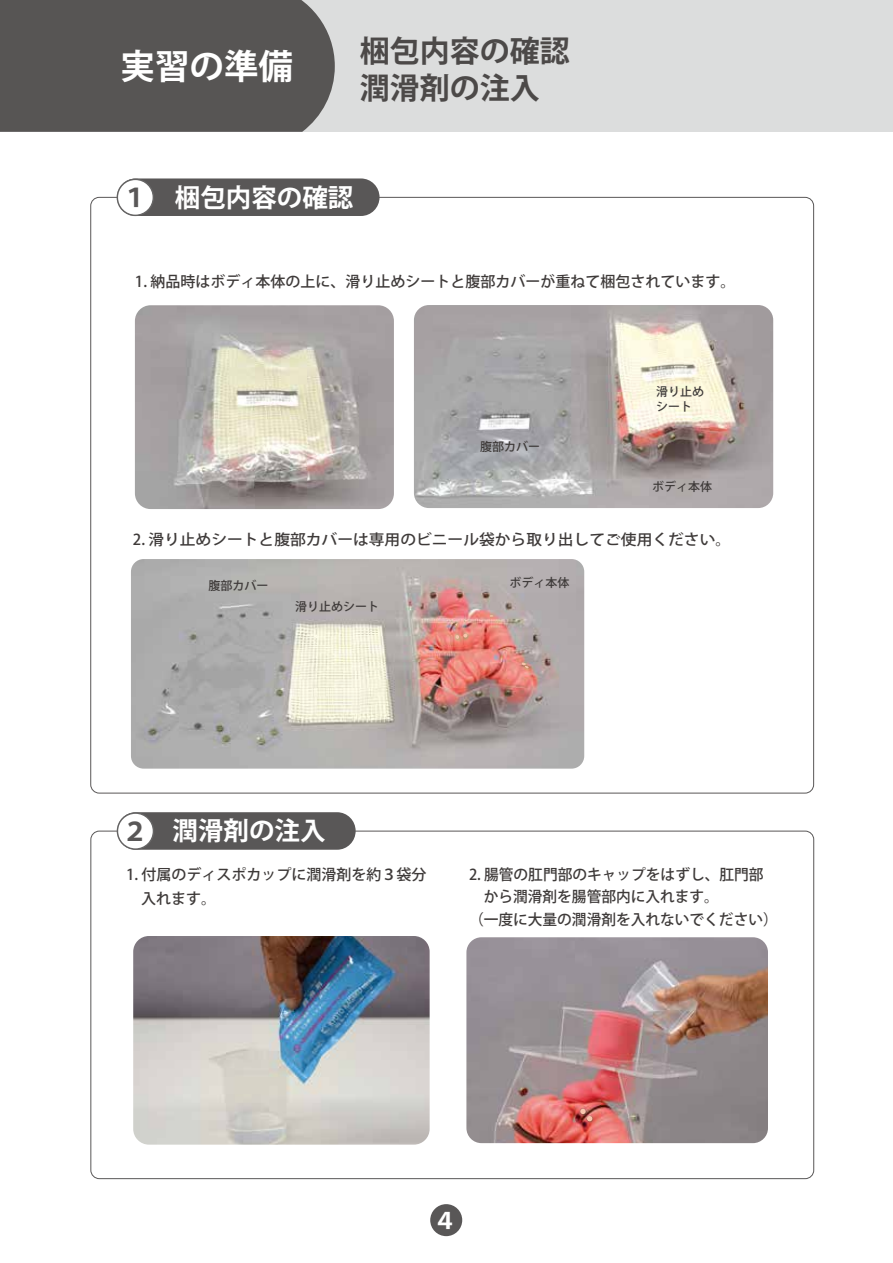
<style>
.page{position:relative;width:893px;height:1263px;background:#fff}
.page>*{position:absolute;margin:0;border:0;box-sizing:border-box;transform-origin:0 0}
.t1{font:700 34.5px "Koz Go Pro";color:#fff}
.t2{font:700 30px "Koz Go Pro";color:#4c4948}
.t3{font:700 25.5px "Koz Go Pro";color:#fff}
.t4{font:700 25.5px "Koz Go Pro";color:#595757}
.t5{font:700 22.5px "Koz Go Pro";color:#fff}
.t6{font:500 15px/22.5px "Koz Go Pro";color:#3e3a39}
.t7{font:500 12px/15px "Koz Go Pro";color:#3e3a39}
.s1{color:#595757}
</style>
<div class="page">
<img style="left:131px;top:559px;width:453px;height:210px">
<img style="left:414px;top:305px;width:359px;height:203px">
<div style="left:0;top:0;width:893px;height:132px;background:#dcdddd"></div>
<div style="left:0;top:0;width:335px;height:132px;background:#575554"></div>
<div style="left:430px;top:1204px;width:32px;height:32px;background:#595757;border-radius:50%"></div>
<div style="left:117px;top:178px;width:263px;height:38px;background:#595757;border-radius:19px"></div>
<div style="left:117px;top:179px;width:36px;height:36px;background:#fff;border-radius:50%"></div>
<div style="left:117px;top:179px;width:37px;height:37px;border:1px solid #656464;border-radius:50%"></div>
<img style="left:135px;top:305px;width:259px;height:204px">
<img style="left:466px;top:937px;width:302px;height:206px">
<div style="left:117px;top:812px;width:239px;height:38px;background:#595757;border-radius:19px"></div>
<div style="left:117px;top:813px;width:36px;height:36px;background:#fff;border-radius:50%"></div>
<div style="left:117px;top:812px;width:37px;height:38px;border:1px solid #656464;border-radius:50%"></div>
<img style="left:133px;top:936px;width:297px;height:209px">
<svg style="left:455px;top:634px;width:12px;height:5px"></svg>
<svg style="left:522px;top:663px;width:7px;height:5px"></svg>
<svg style="left:450px;top:622px;width:8px;height:4px"></svg>
<svg style="left:489px;top:615px;width:10px;height:8px"></svg>
<svg style="left:580px;top:1109px;width:12px;height:12px"></svg>
<h1 class="t1" style="left:121px;top:44px;width:174px">実習の準備</h1>
<h2 class="t2" style="left:360px;top:31px;width:211px">梱包内容の確認</h2>
<h2 class="t2" style="left:360px;top:69px;width:181px">潤滑剤の注入</h2>
<h3 class="t4" style="left:122px;top:181px;width:27px">１</h3>
<h3 class="t3" style="left:175px;top:181px;width:180px">梱包内容の確認</h3>
<p class="t6" style="left:135px;top:270px;width:602px">1. 納品時はボディ本体の上に、滑り止めシートと腹部カバーが重ねて梱包されています。</p>
<p class="t7" style="left:480px;top:439px;width:61px">腹部カバー</p>
<p class="t7" style="left:656px;top:384px;width:49px">滑り止めシート</p>
<p class="t7" style="left:652px;top:480px;width:61px">ボディ本体</p>
<p class="t6" style="left:133px;top:529px;width:599px">2. 滑り止めシートと腹部カバーは専用のビニール袋から取り出してご使用ください。</p>
<p class="t7" style="left:209px;top:579px;width:61px">腹部カバー</p>
<p class="t7" style="left:295px;top:599px;width:85px">滑り止めシート</p>
<p class="t7" style="left:510px;top:576px;width:61px">ボディ本体</p>
<h3 class="t3" style="left:122px;top:814px;width:205px"><span class="s1">２</span> 潤滑剤の注入</h3>
<p class="t6" style="left:126px;top:863px;width:302px;line-height:24px">1. 付属のディスポカップに潤滑剤を約３袋分　入れます。</p>
<p class="t6" style="left:469px;top:864px;width:310px">2. 腸管の肛門部のキャップをはずし、肛門部　から潤滑剤を腸管部内に入れます。　<br>（一度に大量の潤滑剤を入れないでください）</p>
<h3 class="t5" style="left:434px;top:1206px;width:24px">４</h3>
</div>
